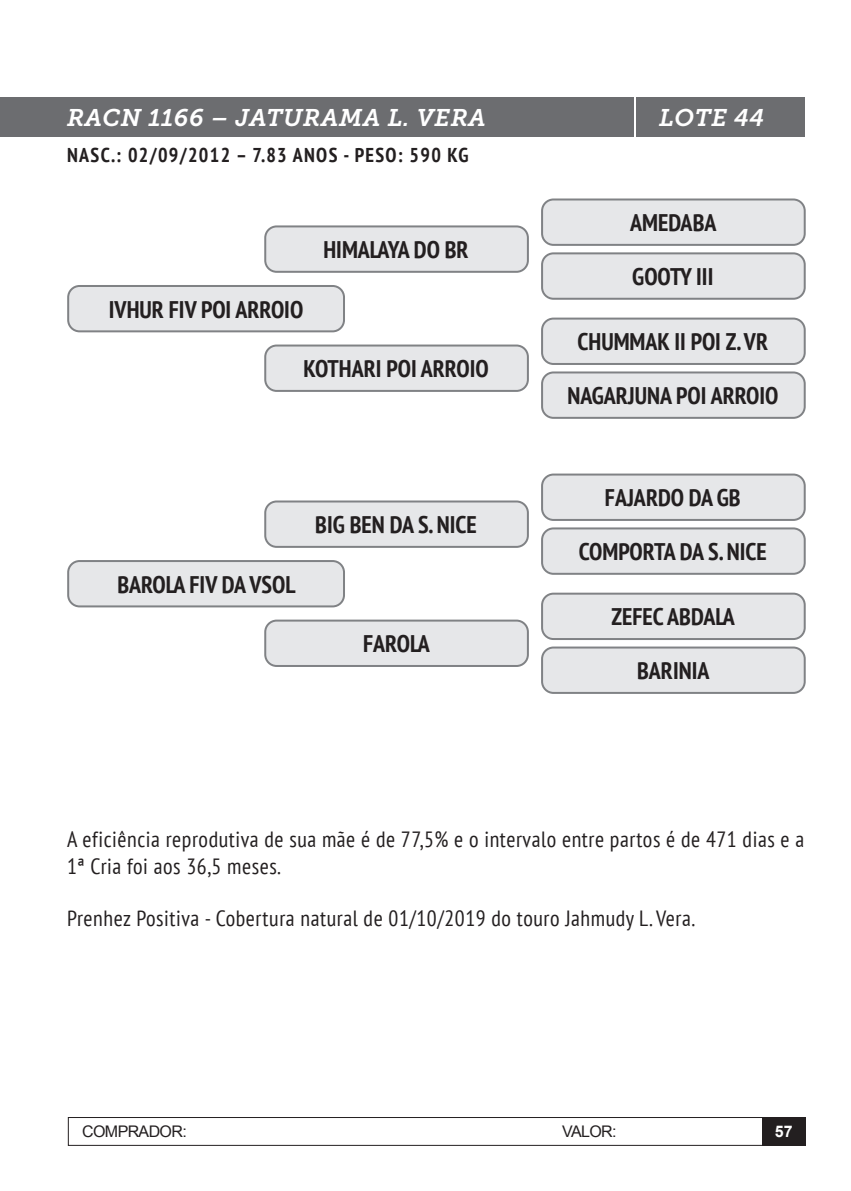
<style>
.page{position:relative;width:851px;height:1191px;background:#fff}
.page>*{position:absolute;margin:0;border:0;box-sizing:border-box;transform-origin:0 0}
.t1{font:700 condensed 24px "PT Sans";color:#231f20}
.t2{font:italic 24px "Museo Slab 700";letter-spacing:.025em;color:#fff}
.t3{font:condensed 22px/26.4px "PT Sans";letter-spacing:.025em;color:#231f20}
.t4{font:700 condensed 20px "PT Sans";letter-spacing:.065em;color:#231f20}
.t5{font:16px "Arial";letter-spacing:-.04em;color:#231f20}
.t6{font:700 16px "Arial";color:#fff}
</style>
<div class="page">
<div style="left:68px;top:1117px;width:737px;height:28px;border:1px solid #231f20"></div>
<div style="left:762px;top:1117px;width:43px;height:28px;background:#231f20"></div>
<div style="left:636px;top:97px;width:168px;height:40px;background:#6c6d70"></div>
<div style="left:0;top:97px;width:12px;height:40px;background:#6c6d70"></div>
<div style="left:5px;top:97px;width:628px;height:40px;background:#6c6d70"></div>
<div style="left:68px;top:286px;width:276px;height:45px;background:#e6e7e9;border-radius:11px"></div>
<div style="left:67px;top:285px;width:278px;height:47px;border:2px solid #808285;border-radius:11px"></div>
<div style="left:68px;top:561px;width:276px;height:45px;background:#e6e7e9;border-radius:11px"></div>
<div style="left:67px;top:560px;width:278px;height:47px;border:2px solid #808285;border-radius:11px"></div>
<div style="left:265px;top:226px;width:263px;height:46px;background:#e6e7e9;border-radius:11px"></div>
<div style="left:264px;top:225px;width:265px;height:48px;border:2px solid #808285;border-radius:11px"></div>
<div style="left:265px;top:501px;width:263px;height:46px;background:#e6e7e9;border-radius:11px"></div>
<div style="left:264px;top:500px;width:265px;height:48px;border:2px solid #808285;border-radius:11px"></div>
<div style="left:542px;top:199px;width:262px;height:46px;background:#e6e7e9;border-radius:11px"></div>
<div style="left:541px;top:198px;width:264px;height:48px;border:2px solid #808285;border-radius:11px"></div>
<div style="left:542px;top:474px;width:262px;height:46px;background:#e6e7e9;border-radius:11px"></div>
<div style="left:541px;top:473px;width:264px;height:48px;border:2px solid #808285;border-radius:11px"></div>
<div style="left:542px;top:318px;width:262px;height:46px;background:#e6e7e9;border-radius:11px"></div>
<div style="left:541px;top:317px;width:264px;height:48px;border:2px solid #808285;border-radius:11px"></div>
<div style="left:542px;top:593px;width:262px;height:46px;background:#e6e7e9;border-radius:11px"></div>
<div style="left:541px;top:592px;width:264px;height:48px;border:2px solid #808285;border-radius:11px"></div>
<div style="left:542px;top:253px;width:262px;height:46px;background:#e6e7e9;border-radius:11px"></div>
<div style="left:541px;top:252px;width:264px;height:48px;border:2px solid #808285;border-radius:11px"></div>
<div style="left:542px;top:528px;width:262px;height:46px;background:#e6e7e9;border-radius:11px"></div>
<div style="left:541px;top:527px;width:264px;height:48px;border:2px solid #808285;border-radius:11px"></div>
<div style="left:542px;top:372px;width:262px;height:46px;background:#e6e7e9;border-radius:11px"></div>
<div style="left:541px;top:371px;width:264px;height:48px;border:2px solid #808285;border-radius:11px"></div>
<div style="left:542px;top:647px;width:262px;height:46px;background:#e6e7e9;border-radius:11px"></div>
<div style="left:541px;top:646px;width:264px;height:48px;border:2px solid #808285;border-radius:11px"></div>
<div style="left:265px;top:345px;width:263px;height:46px;background:#e6e7e9;border-radius:11px"></div>
<div style="left:264px;top:344px;width:265px;height:48px;border:2px solid #808285;border-radius:11px"></div>
<div style="left:265px;top:620px;width:263px;height:46px;background:#e6e7e9;border-radius:11px"></div>
<div style="left:264px;top:619px;width:265px;height:48px;border:2px solid #808285;border-radius:11px"></div>
<p class="t2" style="left:67px;top:104px;width:420px">RACN 1166 – JATURAMA L. VERA</p>
<p class="t2" style="left:659px;top:104px;width:107px">LOTE 44</p>
<p class="t4" style="left:67px;top:141px;width:402px">NASC.: 02/09/2012 – 7.83 ANOS - PESO: 590 KG</p>
<p class="t1" style="left:109px;top:293px;width:196px">IVHUR FIV POI ARROIO</p>
<p class="t1" style="left:323px;top:234px;width:146px">HIMALAYA DO BR</p>
<p class="t1" style="left:303px;top:353px;width:186px">KOTHARI POI ARROIO</p>
<p class="t1" style="left:117px;top:568px;width:180px">BAROLA FIV DA VSOL</p>
<p class="t1" style="left:315px;top:509px;width:163px">BIG BEN DA S. NICE</p>
<p class="t1" style="left:363px;top:628px;width:68px">FAROLA</p>
<p class="t1" style="left:630px;top:207px;width:88px">AMEDABA</p>
<p class="t1" style="left:632px;top:261px;width:83px">GOOTY III</p>
<p class="t1" style="left:577px;top:326px;width:192px">CHUMMAK II POI Z. VR</p>
<p class="t1" style="left:567px;top:380px;width:212px">NAGARJUNA POI ARROIO</p>
<p class="t1" style="left:605px;top:482px;width:137px">FAJARDO DA GB</p>
<p class="t1" style="left:578px;top:536px;width:189px">COMPORTA DA S. NICE</p>
<p class="t1" style="left:611px;top:601px;width:125px">ZEFEC ABDALA</p>
<p class="t1" style="left:637px;top:655px;width:74px">BARINIA</p>
<p class="t3" style="left:67px;top:825px;width:738px">A eficiência reprodutiva de sua mãe é de 77,5% e o intervalo entre partos é de 471 dias e a<br>1ª Cria foi aos 36,5 meses.</p>
<p class="t3" style="left:67px;top:905px;width:629px">Prenhez Positiva - Cobertura natural de 01/10/2019 do touro Jahmudy L. Vera.</p>
<p class="t5" style="left:82px;top:1121px;width:106px">COMPRADOR:</p>
<p class="t5" style="left:562px;top:1121px;width:56px">VALOR:</p>
<p class="t6" style="left:774px;top:1121px;width:19px">57</p>
</div>
